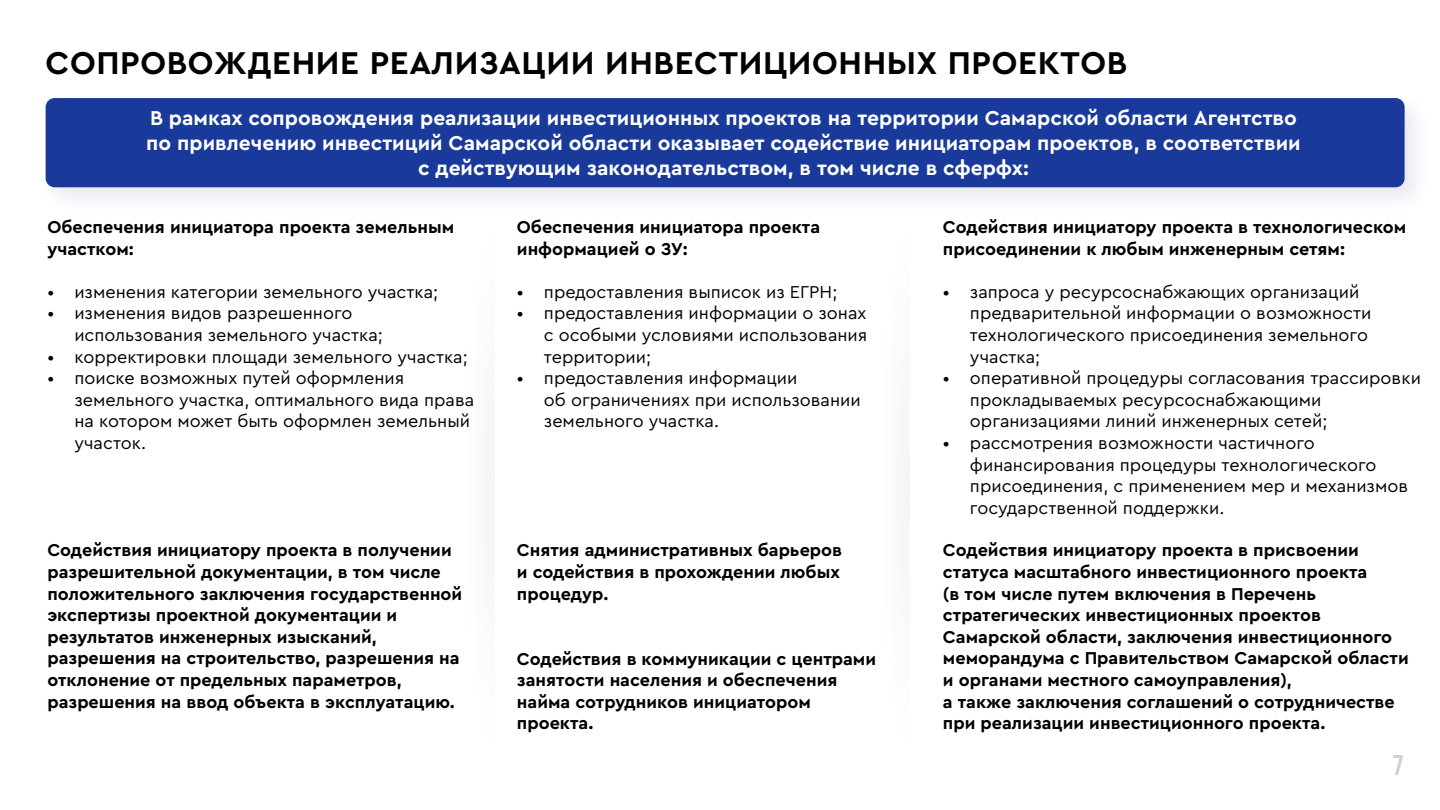
<style>
.page{position:relative;width:1440px;height:810px;background:#fff}
.page>*{position:absolute;margin:0;border:0;box-sizing:border-box;transform-origin:0 0}
.t1{font:700 33px "Cera Pro";letter-spacing:.02em;color:#000}
.t2{font:28.5px "Bebas Neue";color:#d0d0d0}
.t3{font:700 21px/25.2px "Cera Pro";color:#fff;text-align:center}
.t4{font:700 18px/21.6px "Cera Pro";color:#000}
.t5{font:18px/21.6px "Cera Pro";color:#000}
</style>
<div class="page">
<img style="left:45px;top:98px;width:1371px;height:100px">
<div style="left:46px;top:98px;width:1359px;height:89px;background:#193a9a;border-radius:9px"></div>
<h1 class="t1" style="left:46px;top:41px;width:1083px">СОПРОВОЖДЕНИЕ РЕАЛИЗАЦИИ ИНВЕСТИЦИОННЫХ ПРОЕКТОВ</h1>
<p class="t3" style="left:146px;top:104px;width:1156px">В рамках сопровождения реализации инвестиционных проектов на территории Самарской области Агентство по привлечению инвестиций Самарской области оказывает содействие инициаторам проектов, в соответствии с действующим законодательством, в том числе в сферфх:</p>
<p class="t4" style="left:47px;top:216px;width:408px">Обеспечения инициатора проекта земельным участком:</p>
<p class="t5" style="left:47px;top:280px;width:392px">• изменения категории земельного участка;</p>
<p class="t5" style="left:74px;top:302px;width:310px;text-indent:-27px">• изменения видов разрешенного использования земельного участка;</p>
<p class="t5" style="left:47px;top:345px;width:422px">• корректировки площади земельного участка;</p>
<p class="t5" style="left:74px;top:367px;width:401px;text-indent:-27px">• поиске возможных путей оформления земельного участка, оптимального вида права на котором может быть оформлен земельный участок.</p>
<p class="t4" style="left:517px;top:215px;width:305px">Обеспечения инициатора проекта информацией о ЗУ:</p>
<p class="t5" style="left:517px;top:280px;width:322px">• предоставления выписок из ЕГРН;</p>
<p class="t5" style="left:544px;top:302px;width:325px;text-align:justify;text-indent:-27px">• предоставления информации о зонах с особыми условиями использования территории;</p>
<p class="t5" style="left:544px;top:367px;width:318px;text-indent:-27px">• предоставления информации<br>об ограничениях при использовании земельного участка.</p>
<p class="t4" style="left:943px;top:215px;width:465px">Содействия инициатору проекта в технологическом присоединении к любым инженерным сетям:</p>
<p class="t5" style="left:970px;top:280px;width:403px;text-indent:-27px">• запроса у ресурсоснабжающих организаций предварительной информации о возможности технологического присоединения земельного участка;</p>
<p class="t5" style="left:970px;top:367px;width:452px;text-indent:-27px">• оперативной процедуры согласования трассировки прокладываемых ресурсоснабжающими организациями линий инженерных сетей;</p>
<p class="t5" style="left:970px;top:431px;width:440px;text-indent:-27px">• рассмотрения возможности частичного финансирования процедуры технологического присоединения, с применением мер и механизмов государственной поддержки.</p>
<p class="t4" style="left:47px;top:539px;width:416px">Содействия инициатору проекта в получении разрешительной документации, в том числе положительного заключения государственной экспертизы проектной документации и результатов инженерных изысканий, разрешения на строительство, разрешения на отклонение от предельных параметров, разрешения на ввод объекта в эксплуатацию.</p>
<p class="t4" style="left:943px;top:539px;width:467px">Содействия инициатору проекта в присвоении статуса масштабного инвестиционного проекта<br>(в том числе путем включения в Перечень стратегических инвестиционных проектов Самарской области, заключения инвестиционного меморандума с Правительством Самарской области и органами местного самоуправления),<br>а также заключения соглашений о сотрудничестве при реализации инвестиционного проекта.</p>
<p class="t4" style="left:517px;top:539px;width:327px">Снятия административных барьеров и содействия в прохождении любых процедур.</p>
<p class="t4" style="left:517px;top:647px;width:361px">Содействия в коммуникации с центрами занятости населения и обеспечения найма сотрудников инициатором проекта.</p>
<h2 class="t2" style="left:1393px;top:750px;width:13px">7</h2>
</div>
